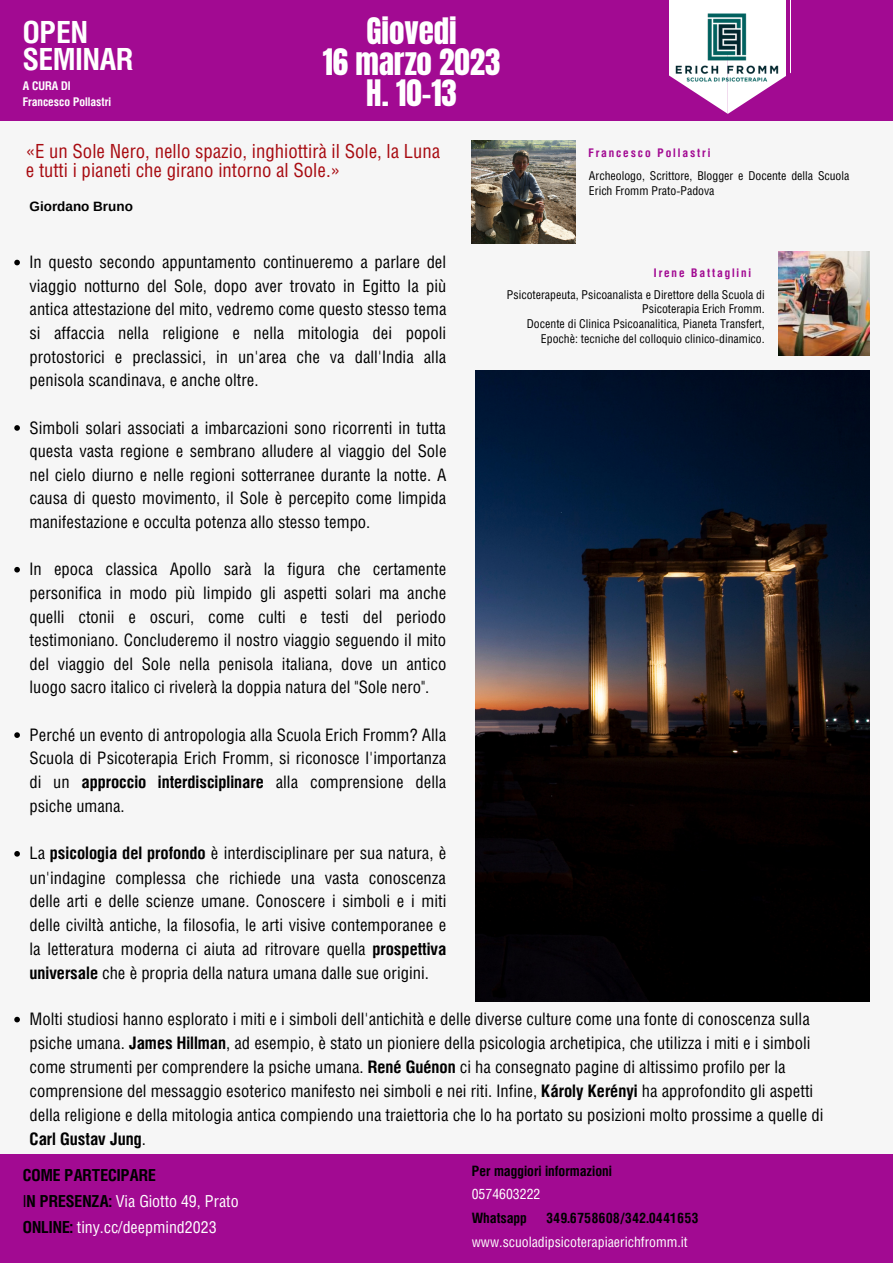
<style>
.page{position:relative;width:893px;height:1263px;background:#f6f6f6}
.page>*{position:absolute;margin:0;border:0;box-sizing:border-box;transform-origin:0 0}
.t1{font:30.97px/30.9px "Anton";color:#fff;text-align:center}
.t2{font:700 30.53px/26.8px "Helios Cond";color:#fff}
.t3{font:19.5px/19.1px "Helios Cond";color:#a80b11}
.t4{font:17.25px/23.6px "Helios Cond";color:#000;text-align:justify}
.t5{font:16.58px/26.4px "Helios Cond";color:#fff}
.t6{font:700 14.33px "Helios Cond";color:#000}
.t7{font:14.33px "Helios Cond";color:#fff}
.t8{font:700 13.5px "Arimo";color:#000}
.t9{font:12.23px/14.6px "Helios Cond";color:#000;text-align:right}
.t10{font:700 11.93px "Helios Cond";letter-spacing:.16em;color:#a20a92}
.t11{font:700 11.93px/16.1px "Helios Cond";color:#fff}
.s1{font-weight:700}
.s2{font-weight:700;color:#000}
.s3{color:#000}
</style>
<div class="page">
<div style="left:0;top:1154px;width:893px;height:109px;background:#a20a92"></div>
<div style="left:0;top:0;width:893px;height:125px;background:#a20a92"></div>
<svg style="left:669px;top:0;width:117px;height:52px"></svg>
<svg style="left:669px;top:52px;width:117px;height:62px"></svg>
<img style="left:672px;top:5px;width:110px;height:89px">
<img style="left:475px;top:371px;width:395px;height:630px">
<img style="left:778px;top:252px;width:92px;height:103px">
<svg style="left:14px;top:260px;width:6px;height:5px"></svg>
<svg style="left:14px;top:425px;width:6px;height:6px"></svg>
<svg style="left:14px;top:567px;width:6px;height:5px"></svg>
<svg style="left:14px;top:732px;width:6px;height:6px"></svg>
<svg style="left:14px;top:851px;width:6px;height:6px"></svg>
<img style="left:472px;top:140px;width:103px;height:104px">
<svg style="left:14px;top:1017px;width:6px;height:5px"></svg>
<h2 class="t2" style="left:23px;top:18px;width:112px">OPEN<br>SEMINAR</h2>
<p class="t11" style="left:23px;top:77px;width:90px">A CURA DI<br>Francesco Pollastri</p>
<h1 class="t1" style="left:323px;top:16px;width:179px">Giovedi<br>16 marzo 2023<br>H. 10-13</h1>
<p class="t3" style="left:26px;top:142px;width:416px">«E un Sole Nero, nello spazio, inghiottirà il Sole, la Luna e tutti i pianeti che girano intorno al Sole.»</p>
<p class="t8" style="left:30px;top:198px;width:105px">Giordano Bruno</p>
<p class="t10" style="left:588px;top:144px;width:123px">Francesco Pollastri</p>
<p class="t9" style="left:589px;top:168px;width:262px;text-align:left">Archeologo, Scrittore, Blogger e Docente della Scuola<br>Erich Fromm Prato-Padova</p>
<p class="t4" style="left:30px;top:250px;width:418px">In questo secondo appuntamento continueremo a parlare del viaggio notturno del Sole, dopo aver trovato in Egitto la più antica attestazione del mito, vedremo come questo stesso tema si affaccia nella religione e nella mitologia dei popoli protostorici e preclassici, in un'area che va dall'India alla penisola scandinava, e anche oltre.</p>
<p class="t4" style="left:30px;top:415px;width:418px">Simboli solari associati a imbarcazioni sono ricorrenti in tutta questa vasta regione e sembrano alludere al viaggio del Sole nel cielo diurno e nelle regioni sotterranee durante la notte. A causa di questo movimento, il Sole è percepito come limpida manifestazione e occulta potenza allo stesso tempo.</p>
<p class="t4" style="left:30px;top:557px;width:418px">In epoca classica Apollo sarà la figura che certamente personifica in modo più limpido gli aspetti solari ma anche quelli ctonii e oscuri, come culti e testi del periodo testimoniano. Concluderemo il nostro viaggio seguendo il mito del viaggio del Sole nella penisola italiana, dove un antico luogo sacro italico ci rivelerà la doppia natura del "Sole nero".</p>
<p class="t4" style="left:30px;top:723px;width:418px;line-height:23.9px">Perché un evento di antropologia alla Scuola Erich Fromm? Alla Scuola di Psicoterapia Erich Fromm, si riconosce l'importanza di un <span class="s1">approccio interdisciplinare</span> alla comprensione della psiche umana.</p>
<p class="t4" style="left:30px;top:841px;width:418px;line-height:23.9px">La <span class="s1">psicologia del profondo</span> è interdisciplinare per sua natura, è un'indagine complessa che richiede una vasta conoscenza delle arti e delle scienze umane. Conoscere i simboli e i miti delle civiltà antiche, la filosofia, le arti visive contemporanee e la letteratura moderna ci aiuta ad ritrovare quella <span class="s1">prospettiva universale</span> che è propria della natura umana dalle sue origini.</p>
<p class="t10" style="left:654px;top:265px;width:99px">Irene Battaglini</p>
<p class="t9" style="left:507px;top:287px;width:259px">Psicoterapeuta, Psicoanalista e Direttore della Scuola di Psicoterapia Erich Fromm.<br>Docente di Clinica Psicoanalitica, Pianeta Transfert, Epochè: tecniche del colloquio clinico-dinamico.</p>
<p class="t4" style="left:30px;top:1007px;width:795px;line-height:24px;text-align:left">Molti studiosi hanno esplorato i miti e i simboli dell'antichità e delle diverse culture come una fonte di conoscenza sulla psiche umana. <span class="s1">James Hillman</span>, ad esempio, è stato un pioniere della psicologia archetipica, che utilizza i miti e i simboli come strumenti per comprendere la psiche umana. <span class="s1">René Guénon</span> ci ha consegnato pagine di altissimo profilo per la comprensione del messaggio esoterico manifesto nei simboli e nei riti. Infine, <span class="s1">Károly Kerényi</span> ha approfondito gli aspetti della religione e della mitologia antica compiendo una traiettoria che lo ha portato su posizioni molto prossime a quelle di <span class="s1">Carl Gustav Jung</span>.</p>
<p class="t5" style="left:23px;top:1161px;width:217px"><span class="s2">COME PARTECIPARE<br></span><span class="s3">I</span><span class="s2">N PRESENZA:</span> Via Giotto 49, Prato<br><span class="s2">ONLINE:</span> tiny.cc/deepmind2023</p>
<p class="t6" style="left:472px;top:1160px;width:142px">Per maggiori informazioni</p>
<p class="t7" style="left:472px;top:1185px;width:70px">0574603222</p>
<p class="t6" style="left:472px;top:1208px;width:57px">Whatsapp</p>
<p class="t6" style="left:546px;top:1208px;width:154px">349.6758608/342.0441653</p>
<p class="t7" style="left:472px;top:1233px;width:217px">www.scuoladipsicoterapiaerichfromm.it</p>
</div>
